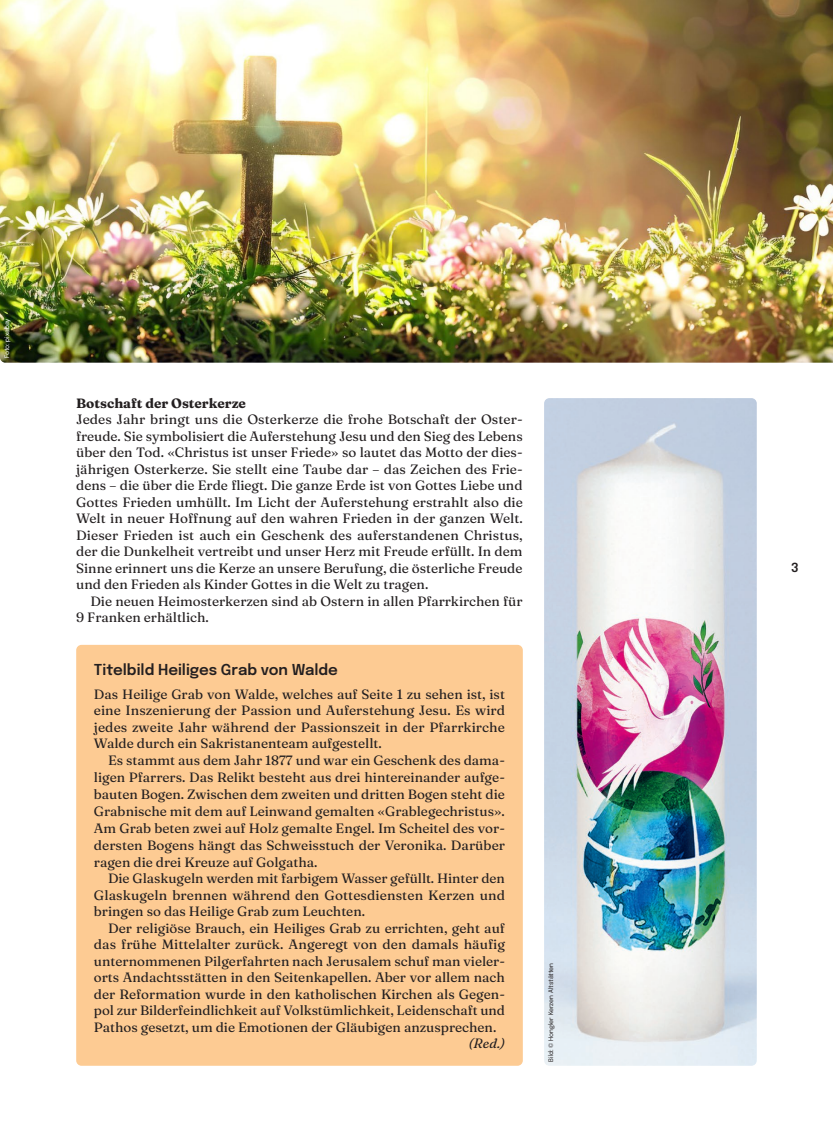
<style>
.page{position:relative;width:833px;height:1134px;background:#fff}
.page>*{position:absolute;margin:0;border:0;box-sizing:border-box;transform-origin:0 0}
.t1{font:600 15px "Epilogue";color:#231f20}
.t2{font:13.5px/16.5px "Fraunces 9 pt";color:#231f20;text-align:justify}
.t3{font:700 13.5px "Fraunces 9 pt";color:#231f20}
.t4{font:italic 13.5px "Fraunces 9 pt";color:#231f20}
.t5{font:600 12.5px "Epilogue";color:#231f20}
.t6{font:6.25px "Epilogue";letter-spacing:-.005em;color:#231f20}
.t7{font:6.25px "Epilogue";letter-spacing:-.015em;color:#fff}
</style>
<div class="page">
<div style="left:76px;top:645px;width:447px;height:421px;background:#fdcb93;border-radius:5px"></div>
<img style="left:0;top:0;width:833px;height:363px">
<img style="left:544px;top:398px;width:212px;height:668px">
<p class="t7" style="left:3px;top:358px;width:41px;rotate:-90deg">Foto: pixabay</p>
<p class="t3" style="left:76px;top:393px;width:171px">Botschaft der Osterkerze</p>
<p class="t2" style="left:76px;top:410px;width:448px">Jedes Jahr bringt uns die Osterkerze die frohe Botschaft der Oster&shy;freude. Sie symbolisiert die Auferstehung Jesu und den Sieg des Lebens über den Tod. «Christus ist unser Friede» so lautet das Motto der dies&shy;jährigen Osterkerze. Sie stellt eine Taube dar – das Zeichen des Frie&shy;dens – die über die Erde fliegt. Die ganze Erde ist von Gottes Liebe und Gottes Frieden umhüllt. Im Licht der Auferstehung erstrahlt also die Welt in neuer Hoffnung auf den wahren Frieden in der ganzen Welt.<br>Dieser Frieden ist auch ein Geschenk des auferstandenen Christus, der die Dunkelheit vertreibt und unser Herz mit Freude erfüllt. In dem Sinne erinnert uns die Kerze an unsere Berufung, die österliche Freude und den Frieden als Kinder Gottes in die Welt zu tragen.</p>
<p class="t2" style="left:76px;top:592px;width:448px;text-indent:14px">Die neuen Heimosterkerzen sind ab Ostern in allen Pfarrkirchen für<br>9 Franken erhältlich.</p>
<p class="t1" style="left:94px;top:659px;width:245px">Titelbild Heiliges Grab von Walde</p>
<p class="t2" style="left:94px;top:685px;width:412px">Das Heilige Grab von Walde, welches auf Seite 1 zu sehen ist, ist eine Inszenierung der Passion und Auferstehung Jesu. Es wird jedes zweite Jahr während der Passionszeit in der Pfarrkirche Walde durch ein Sakristanenteam aufgestellt.</p>
<p class="t2" style="left:94px;top:751px;width:413px;line-height:16.9px;text-indent:14px">Es stammt aus dem Jahr 1877 und war ein Geschenk des dama&shy;ligen Pfarrers. Das Relikt besteht aus drei hintereinander aufge&shy;bauten Bogen. Zwischen dem zweiten und dritten Bogen steht die Grabnische mit dem auf Leinwand gemalten «Grablegechristus».<br>Am Grab beten zwei auf Holz gemalte Engel. Im Scheitel des vor&shy;dersten Bogens hängt das Schweisstuch der Veronika. Darüber ragen die drei Kreuze auf Golgatha.</p>
<p class="t2" style="left:94px;top:869px;width:413px;text-indent:14px">Die Glaskugeln werden mit farbigem Wasser gefüllt. Hinter den Glaskugeln brennen während den Gottesdiensten Kerzen und bringen so das Heilige Grab zum Leuchten.</p>
<p class="t2" style="left:94px;top:919px;width:413px;text-indent:14px">Der religiöse Brauch, ein Heiliges Grab zu errichten, geht auf das frühe Mittelalter zurück. Angeregt von den damals häufig unternommenen Pilgerfahrten nach Jerusalem schuf man vieler&shy;orts Andachtsstätten in den Seitenkapellen. Aber vor allem nach der Reformation wurde in den katholischen Kirchen als Gegen&shy;pol zur Bilderfeindlichkeit auf Volkstümlichkeit, Leidenschaft und Pathos gesetzt, um die Emotionen der Gläubigen anzusprechen.</p>
<p class="t4" style="left:468px;top:1033px;width:38px">(Red.)</p>
<p class="t6" style="left:546px;top:1061px;width:100px;rotate:-90deg">Bild: © Hongler Kerzen Altstätten</p>
<p class="t5" style="left:791px;top:558px;width:9px">3</p>
</div>
